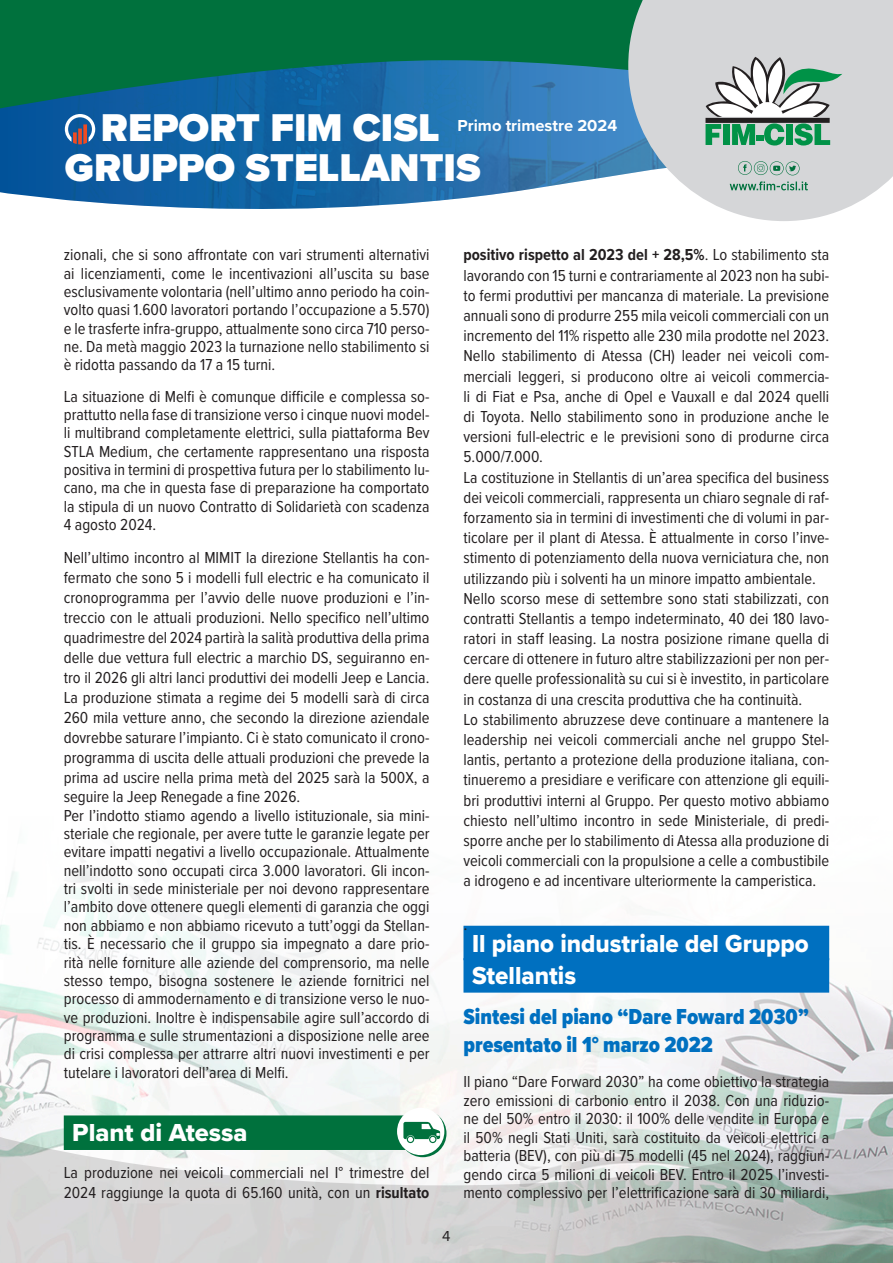
<style>
.page{position:relative;width:893px;height:1263px;background:#fff}
.page>*{position:absolute;margin:0;border:0;box-sizing:border-box;transform-origin:0 0}
.t1{font:900 40.2px "Proxima Nova";color:#fff}
.Titoletto{font:25.5px "Proxima Nova Extrabld";color:#fff;scale:.95 1}
.totoletto_verde{font:25.5px "Proxima Nova Extrabld";color:#fff}
.Titoletto-2{font:900 22.5px/27.5px "Proxima Nova Cond";color:#0070c0}
.Normale__Web{font:18px "Proxima Nova Cond";color:#231f20}
.Normale{font:16.5px/18.3px "Proxima Nova Cond";color:#231f20;text-align:justify}
.Normale__Web-2{font:16.5px/20.2px "Proxima Nova Cond";color:#231f20;text-align:justify}
.Default{font:16.5px/20px "Proxima Nova Cond";color:#231f20;text-align:justify}
.t2{font:700 16.5px "Proxima Nova";color:#fff}
.t3{font:15px "Proxima Nova";color:#231f20}
.s1{font-weight:700}
</style>
<div class="page">
<img style="left:0;top:849px;width:893px;height:259px">
<svg style="left:0;top:1108px;width:893px;height:155px"></svg>
<img style="left:0;top:109px;width:628px;height:100px">
<svg style="left:0;top:0;width:628px;height:109px;fill:#00713d"></svg>
<svg style="left:628px;top:0;width:265px;height:221px;fill:#d5d6d8"></svg>
<div style="left:64px;top:1115px;width:365px;height:35px;background:#00713d"></div>
<div style="left:463px;top:926px;width:366px;height:34px;background:#0070c0"></div>
<div style="left:463px;top:958px;width:366px;height:35px;background:#0070c0"></div>
<svg style="left:65px;top:114px;width:30px;height:30px"></svg>
<svg style="left:730px;top:181px;width:78px;height:9px"></svg>
<svg style="left:738px;top:161px;width:62px;height:14px"></svg>
<div style="left:705px;top:118px;width:125px;height:5px;background:#231f20"></div>
<svg style="left:705px;top:124px;width:16px;height:21px"></svg>
<div style="left:723px;top:124px;width:6px;height:21px;background:#009247"></div>
<svg style="left:732px;top:124px;width:23px;height:21px"></svg>
<div style="left:756px;top:135px;width:8px;height:5px;background:#009247"></div>
<svg style="left:764px;top:123px;width:20px;height:23px"></svg>
<div style="left:786px;top:124px;width:7px;height:21px;background:#009247"></div>
<svg style="left:794px;top:123px;width:36px;height:23px"></svg>
<svg style="left:706px;top:57px;width:136px;height:60px"></svg>
<svg style="left:399px;top:1110px;width:47px;height:47px"></svg>
<div style="left:397px;top:1108px;width:47px;height:47px;background:#fff;border-radius:50%"></div>
<svg style="left:403px;top:1122px;width:37px;height:21px"></svg>
<p class="t1" style="left:101px;top:98px;width:340px">REPORT FIM CISL</p>
<p class="t1" style="left:65px;top:138px;width:417px">GRUPPO STELLANTIS</p>
<p class="t2" style="left:458px;top:113px;width:161px">Primo trimestre 2024</p>
<p class="Normale" style="left:64px;top:245px;width:367px">zionali, che si sono affrontate con vari strumenti alternativi ai licenziamenti, come le incentivazioni all’uscita su base esclusivamente volontaria (nell’ultimo anno periodo ha coin&shy;volto quasi 1.600 lavoratori portando l’occupazione a 5.570) e le trasferte infra-gruppo, attualmente sono circa 710 perso&shy;ne. Da metà maggio 2023 la turnazione nello stabilimento si è ridotta passando da 17 a 15 turni.</p>
<p class="Normale" style="left:64px;top:386px;width:367px">La situazione di Melfi è comunque difficile e complessa so&shy;prattutto nella fase di transizione verso i cinque nuovi model&shy;li multibrand completamente elettrici, sulla piattaforma Bev STLA Medium, che certamente rappresentano una risposta positiva in termini di prospettiva futura per lo stabilimento lu&shy;cano, ma che in questa fase di preparazione ha comportato la stipula di un nuovo Contratto di Solidarietà con scadenza 4 agosto 2024.</p>
<p class="Default" style="left:64px;top:546px;width:367px">Nell’ultimo incontro al MIMIT la direzione Stellantis ha con&shy;fermato che sono 5 i modelli full electric e ha comunicato il cronoprogramma per l’avvio delle nuove produzioni e l’in&shy;treccio con le attuali produzioni. Nello specifico nell’ultimo quadrimestre del 2024 partirà la salità produttiva della prima delle due vettura full electric a marchio DS, seguiranno en&shy;tro il 2026 gli altri lanci produttivi dei modelli Jeep e Lancia.<br>La produzione stimata a regime dei 5 modelli sarà di circa 260 mila vetture anno, che secondo la direzione aziendale dovrebbe saturare l’impianto. Ci è stato comunicato il crono&shy;programma di uscita delle attuali produzioni che prevede la prima ad uscire nella prima metà del 2025 sarà la 500X, a seguire la Jeep Renegade a fine 2026.</p>
<p class="Normale" style="left:64px;top:805px;width:367px">Per l’indotto stiamo agendo a livello istituzionale, sia mini&shy;steriale che regionale, per avere tutte le garanzie legate per evitare impatti negativi a livello occupazionale. Attualmente nell’indotto sono occupati circa 3.000 lavoratori. Gli incon&shy;tri svolti in sede ministeriale per noi devono rappresentare l’ambito dove ottenere quegli elementi di garanzia che oggi non abbiamo e non abbiamo ricevuto a tutt’oggi da Stellan&shy;tis. È necessario che il gruppo sia impegnato a dare prio&shy;rità nelle forniture alle aziende del comprensorio, ma nelle stesso tempo, bisogna sostenere le aziende fornitrici nel processo di ammodernamento e di transizione verso le nuo&shy;ve produzioni. Inoltre è indispensabile agire sull’accordo di programma e sulle strumentazioni a disposizione nelle aree di crisi complessa per attrarre altri nuovi investimenti e per tutelare i lavoratori dell’area di Melfi.</p>
<p class="totoletto_verde" style="left:72px;top:1114px;width:177px">Plant di Atessa</p>
<p class="Normale__Web-2" style="left:64px;top:1162px;width:367px">La produzione nei veicoli commerciali nel I° trimestre del<br>2024 raggiunge la quota di 65.160 unità, con un <span class="s1">risultato</span></p>
<p class="t3" style="left:442px;top:1224px;width:10px">4</p>
<p class="Normale__Web-2" style="left:463px;top:244px;width:367px"><span class="s1">positivo rispetto al 2023 del + 28,5%</span>. Lo stabilimento sta lavorando con 15 turni e contrariamente al 2023 non ha subi&shy;to fermi produttivi per mancanza di materiale. La previsione annuali sono di produrre 255 mila veicoli commerciali con un incremento del 11% rispetto alle 230 mila prodotte nel 2023.</p>
<p class="Normale__Web-2" style="left:463px;top:345px;width:367px">Nello stabilimento di Atessa (CH) leader nei veicoli com&shy;merciali leggeri, si producono oltre ai veicoli commercia&shy;li di Fiat e Psa, anche di Opel e Vauxall e dal 2024 quelli di Toyota. Nello stabilimento sono in produzione anche le versioni full-electric e le previsioni sono di produrne circa 5.000/7.000.</p>
<p class="Normale__Web-2" style="left:463px;top:466px;width:367px">La costituzione in Stellantis di un’area specifica del business dei veicoli commerciali, rappresenta un chiaro segnale di raf&shy;forzamento sia in termini di investimenti che di volumi in par&shy;ticolare per il plant di Atessa. È attualmente in corso l’inve&shy;stimento di potenziamento della nuova verniciatura che, non utilizzando più i solventi ha un minore impatto ambientale.</p>
<p class="Normale__Web-2" style="left:463px;top:587px;width:367px">Nello scorso mese di settembre sono stati stabilizzati, con contratti Stellantis a tempo indeterminato, 40 dei 180 lavo&shy;ratori in staff leasing. La nostra posizione rimane quella di cercare di ottenere in futuro altre stabilizzazioni per non per&shy;dere quelle professionalità su cui si è investito, in particolare in costanza di una crescita produttiva che ha continuità.</p>
<p class="Normale__Web-2" style="left:463px;top:708px;width:367px">Lo stabilimento abruzzese deve continuare a mantenere la leadership nei veicoli commerciali anche nel gruppo Stel&shy;lantis, pertanto a protezione della produzione italiana, con&shy;tinueremo a presidiare e verificare con attenzione gli equili&shy;bri produttivi interni al Gruppo. Per questo motivo abbiamo chiesto nell’ultimo incontro in sede Ministeriale, di predi&shy;sporre anche per lo stabilimento di Atessa alla produzione di veicoli commerciali con la propulsione a celle a combustibile a idrogeno e ad incentivare ulteriormente la camperistica.</p>
<p class="Normale__Web" style="left:463px;top:911px;width:6px">.</p>
<p class="Titoletto" style="left:472px;top:924px;width:356px">Il piano industriale del Gruppo</p>
<p class="Titoletto" style="left:472px;top:956px;width:111px">Stellantis</p>
<p class="Titoletto-2" style="left:463px;top:1003px;width:347px">Sintesi del piano “Dare Foward 2030” presentato il 1° marzo 2022</p>
<p class="Normale" style="left:463px;top:1072px;width:367px">Il piano “Dare Forward 2030” ha come obiettivo la strategia zero emissioni di carbonio entro il 2038. Con una riduzio&shy;ne del 50% entro il 2030: il 100% delle vendite in Europa e il 50% negli Stati Uniti, sarà costituito da veicoli elettrici a batteria (BEV), con più di 75 modelli (45 nel 2024), raggiun&shy;gendo circa 5 milioni di veicoli BEV. Entro il 2025 l’investi&shy;mento complessivo per l’elettrificazione sarà di 30 miliardi,</p>
</div>
